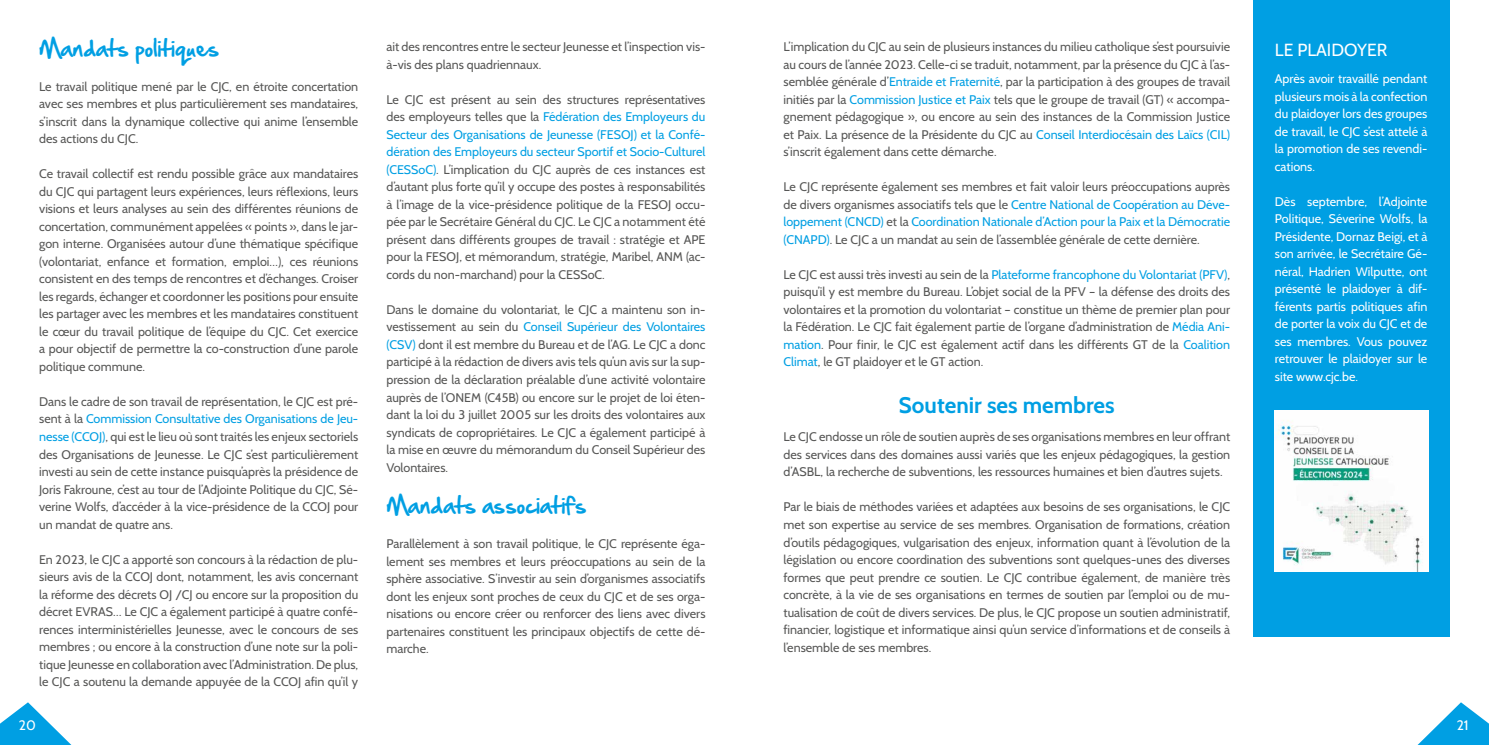
<style>
.page{position:relative;width:1489px;height:745px;background:#fff}
.page>*{position:absolute;margin:0;border:0;box-sizing:border-box;transform-origin:0 0}
.t1{font:700 22.5px "Cabin";color:#009fe3}
.t2{font:20px "Hand Of Sean";color:#009fe3}
.t3{font:17.5px "Cabin";color:#fff}
.t4{font:13.75px "Cabin";color:#fff}
.t5{font:12.5px/17.5px "Cabin";color:#575756;text-align:justify}
.t6{font:12.5px/17.5px "Cabin";color:#fff;text-align:justify}
.s1{color:#009fe3}
</style>
<div class="page">
<svg style="left:0;top:702px;width:71px;height:42px"></svg>
<svg style="left:1418px;top:702px;width:70px;height:42px"></svg>
<div style="left:1253px;top:0;width:196px;height:636px;background:#009fe3"></div>
<img style="left:1274px;top:410px;width:154px;height:161px">
<h2 class="t2" style="left:39px;top:30px;width:182px">Mandats politiques</h2>
<h3 class="t3" style="left:1274px;top:39px;width:114px">LE PLAIDOYER</h3>
<p class="t5" style="left:39px;top:77px;width:320px">Le travail politique mené par le CJC, en étroite concertation avec ses membres et plus particulièrement ses mandataires, s’inscrit dans la dynamique collective qui anime l’ensemble des actions du CJC.</p>
<p class="t5" style="left:39px;top:165px;width:320px">Ce travail collectif est rendu possible grâce aux mandataires du CJC qui partagent leurs expériences, leurs réflexions, leurs visions et leurs analyses au sein des différentes réunions de concertation, communément appelées « points », dans le jar&shy;gon interne. Organisées autour d’une thématique spécifique (volontariat, enfance et formation, emploi…), ces réunions consistent en des temps de rencontres et d’échanges. Croiser les regards, échanger et coordonner les positions pour ensuite les partager avec les membres et les mandataires constituent le cœur du travail politique de l’équipe du CJC. Cet exercice a pour objectif de permettre la co-construction d’une parole politique commune.</p>
<p class="t5" style="left:39px;top:392px;width:320px">Dans le cadre de son travail de représentation, le CJC est pré&shy;sent à la <span class="s1">Commission Consultative des Organisations de Jeu&shy;nesse (CCOJ)</span>, qui est le lieu où sont traités les enjeux sectoriels des Organisations de Jeunesse. Le CJC s’est particulièrement investi au sein de cette instance puisqu’après la présidence de Joris Fakroune, c’est au tour de l’Adjointe Politique du CJC, Sé&shy;verine Wolfs, d’accéder à la vice-présidence de la CCOJ pour un mandat de quatre ans.</p>
<p class="t5" style="left:39px;top:550px;width:320px">En 2023, le CJC a apporté son concours à la rédaction de plu&shy;sieurs avis de la CCOJ dont, notamment, les avis concernant la réforme des décrets OJ /CJ ou encore sur la proposition du décret EVRAS… Le CJC a également participé à quatre confé&shy;rences interministérielles Jeunesse, avec le concours de ses membres ; ou encore à la construction d’une note sur la poli&shy;tique Jeunesse en collaboration avec l’Administration. De plus, le CJC a soutenu la demande appuyée de la CCOJ afin qu’il y</p>
<p class="t5" style="left:386px;top:38px;width:320px">ait des rencontres entre le secteur Jeunesse et l’inspection vis&shy;à-vis des plans quadriennaux.</p>
<p class="t5" style="left:386px;top:90px;width:320px">Le CJC est présent au sein des structures représentatives des employeurs telles que la <span class="s1">Fédération des Employeurs du Secteur des Organisations de Jeunesse (FESOJ) et la Confé&shy;dération des Employeurs du secteur Sportif et Socio-Culturel (CESSoC)</span>. L’implication du CJC auprès de ces instances est d’autant plus forte qu’il y occupe des postes à responsabilités à l’image de la vice-présidence politique de la FESOJ occu&shy;pée par le Secrétaire Général du CJC. Le CJC a notamment été présent dans différents groupes de travail : stratégie et APE pour la FESOJ, et mémorandum, stratégie, Maribel, ANM (ac&shy;cords du non-marchand) pour la CESSoC.</p>
<p class="t5" style="left:386px;top:300px;width:320px">Dans le domaine du volontariat, le CJC a maintenu son in&shy;vestissement au sein du <span class="s1">Conseil Supérieur des Volontaires (CSV)</span> dont il est membre du Bureau et de l’AG. Le CJC a donc participé à la rédaction de divers avis tels qu’un avis sur la sup&shy;pression de la déclaration préalable d’une activité volontaire auprès de l’ONEM (C45B) ou encore sur le projet de loi éten&shy;dant la loi du 3 juillet 2005 sur les droits des volontaires aux syndicats de copropriétaires. Le CJC a également participé à la mise en œuvre du mémorandum du Conseil Supérieur des Volontaires.</p>
<h2 class="t2" style="left:386px;top:487px;width:202px">Mandats associatifs</h2>
<p class="t5" style="left:386px;top:534px;width:320px">Parallèlement à son travail politique, le CJC représente éga&shy;lement ses membres et leurs préoccupations au sein de la sphère associative. S’investir au sein d’organismes associatifs dont les enjeux sont proches de ceux du CJC et de ses orga&shy;nisations ou encore créer ou renforcer des liens avec divers partenaires constituent les principaux objectifs de cette dé&shy;marche.</p>
<p class="t5" style="left:783px;top:38px;width:448px">L’implication du CJC au sein de plusieurs instances du milieu catholique s’est poursuivie au cours de l’année 2023. Celle-ci se traduit, notamment, par la présence du CJC à l’as&shy;semblée générale d’<span class="s1">Entraide et Fraternité</span>, par la participation à des groupes de travail initiés par la <span class="s1">Commission Justice et Paix</span> tels que le groupe de travail (GT) « accompa&shy;gnement pédagogique », ou encore au sein des instances de la Commission Justice et Paix. La présence de la Présidente du CJC au <span class="s1">Conseil Interdiocésain des Laïcs (CIL) </span>s’inscrit également dans cette démarche.</p>
<p class="t5" style="left:783px;top:178px;width:448px">Le CJC représente également ses membres et fait valoir leurs préoccupations auprès de divers organismes associatifs tels que le <span class="s1">Centre National de Coopération au Déve&shy;loppement (CNCD)</span> et la <span class="s1">Coordination Nationale d’Action pour la Paix et la Démocratie (CNAPD)</span>. Le CJC a un mandat au sein de l’assemblée générale de cette dernière.</p>
<p class="t5" style="left:783px;top:265px;width:448px">Le CJC est aussi très investi au sein de la <span class="s1">Plateforme francophone du Volontariat (PFV)</span>, puisqu’il y est membre du Bureau. L’objet social de la PFV – la défense des droits des volontaires et la promotion du volontariat – constitue un thème de premier plan pour la Fédération. Le CJC fait également partie de l’organe d’administration de <span class="s1">Média Ani&shy;mation</span>. Pour finir, le CJC est également actif dans les différents GT de la <span class="s1">Coalition Climat</span>, le GT plaidoyer et le GT action.</p>
<p class="t6" style="left:1274px;top:70px;width:154px">Après avoir travaillé pendant plusieurs mois à la confection du plaidoyer lors des groupes de travail, le CJC s’est attelé à la promotion de ses revendi&shy;cations.</p>
<p class="t6" style="left:1274px;top:192px;width:154px">Dès septembre, l’Adjointe Politique, Séverine Wolfs, la Présidente, Dornaz Beigi, et à son arrivée, le Secrétaire Gé&shy;néral, Hadrien Wilputte, ont présenté le plaidoyer à dif&shy;férents partis politiques afin de porter la voix du CJC et de ses membres. Vous pouvez retrouver le plaidoyer sur le site www.cjc.be.</p>
<h1 class="t1" style="left:898px;top:391px;width:217px">Soutenir ses membres</h1>
<p class="t5" style="left:783px;top:428px;width:448px">Le CJC endosse un rôle de soutien auprès de ses organisations membres en leur offrant des services dans des domaines aussi variés que les enjeux pédagogiques, la gestion d’ASBL, la recherche de subventions, les ressources humaines et bien d’autres sujets.</p>
<p class="t5" style="left:783px;top:498px;width:448px">Par le biais de méthodes variées et adaptées aux besoins de ses organisations, le CJC met son expertise au service de ses membres. Organisation de formations, création d’outils pédagogiques, vulgarisation des enjeux, information quant à l’évolution de la législation ou encore coordination des subventions sont quelques-unes des diverses formes que peut prendre ce soutien. Le CJC contribue également, de manière très concrète, à la vie de ses organisations en termes de soutien par l’emploi ou de mu&shy;tualisation de coût de divers services. De plus, le CJC propose un soutien administratif, financier, logistique et informatique ainsi qu’un service d’informations et de conseils à l’ensemble de ses membres.</p>
<p class="t4" style="left:19px;top:716px;width:19px">20</p>
<p class="t4" style="left:1456px;top:716px;width:14px">21</p>
</div>
